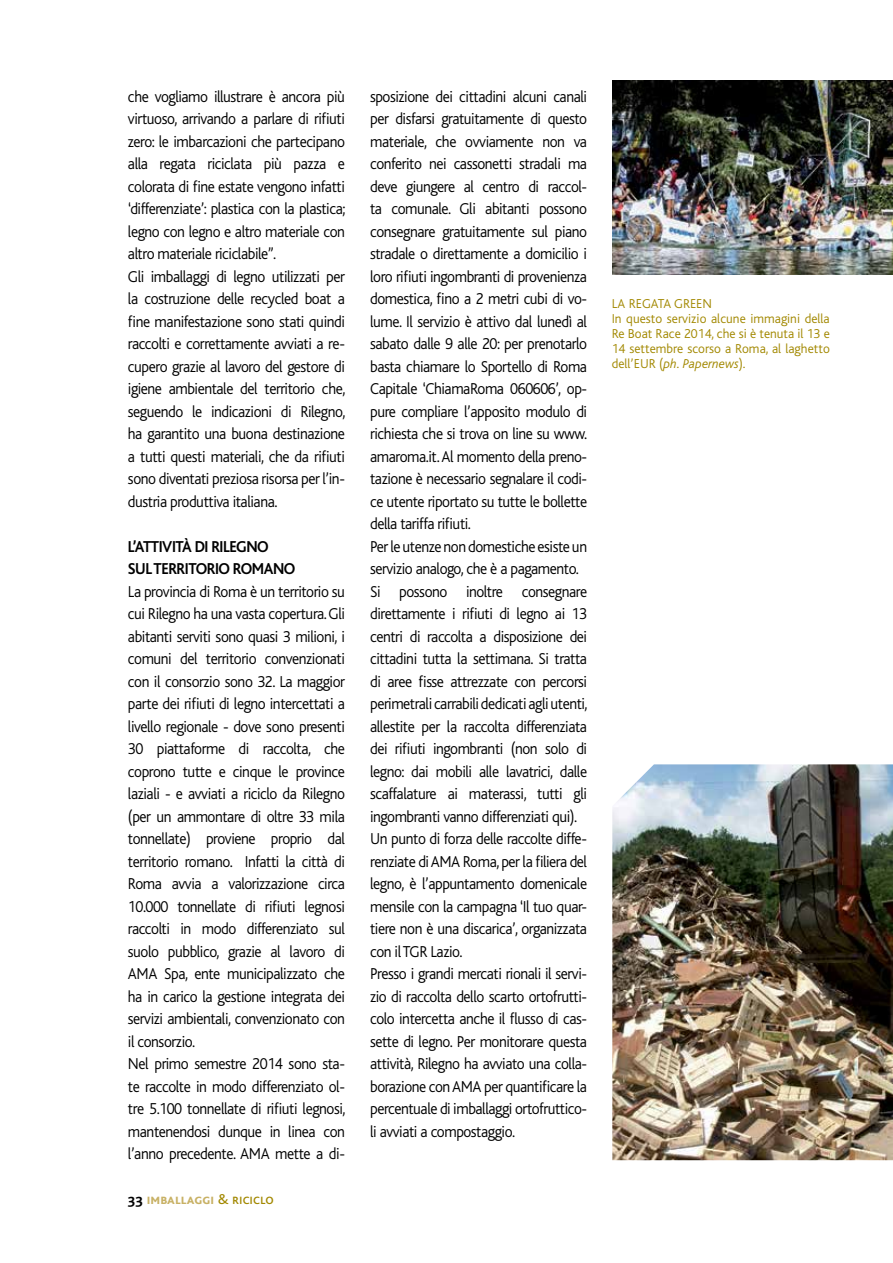
<style>
.page{position:relative;width:893px;height:1263px;background:#fff}
.page>*{position:absolute;margin:0;border:0;box-sizing:border-box;transform-origin:0 0}
.t1{font:300 16.5px/22.5px "Bliss";letter-spacing:-.03em;color:#000;scale:.94 1}
.t2{font:700 16.5px/22.5px "Bliss";letter-spacing:-.03em;color:#000;scale:.94 1}
.t3{font:700 15px "Bliss Caps";color:#c8b165}
.t4{font:300 13.5px/15px "Bliss";color:#a28800}
.s1{color:#000}
.s2{font-weight:400;color:#a28800}
.s3{font-style:italic}
</style>
<div class="page">
<img style="left:612px;top:764px;width:281px;height:396px">
<img style="left:612px;top:81px;width:281px;height:194px">
<p class="t1" style="left:128px;top:85px;width:233px">che vogliamo illustrare è ancora più virtuoso, arrivando a parlare di rifiuti zero: le imbarcazioni che partecipano alla regata riciclata più pazza e colorata di fine estate vengono infatti ‘differenziate’: plastica con la plastica; legno con legno e altro materiale con altro materiale riciclabile”.<br>Gli imballaggi di legno utilizzati per la costruzione delle recycled boat a fine manifestazione sono stati quindi raccolti e correttamente avviati a re&shy;cupero grazie al lavoro del gestore di igiene ambientale del territorio che, seguendo le indicazioni di Rilegno, ha garantito una buona destinazione a tutti questi materiali, che da rifiuti sono diventati preziosa risorsa per l’in&shy;dustria produttiva italiana.</p>
<p class="t2" style="left:128px;top:535px;width:180px">L’ATTIVITÀ DI RILEGNO<br>SUL TERRITORIO ROMANO</p>
<p class="t1" style="left:128px;top:580px;width:233px">La provincia di Roma è un territorio su cui Rilegno ha una vasta copertura. Gli abitanti serviti sono quasi 3 milioni, i comuni del territorio convenzionati con il consorzio sono 32. La maggior parte dei rifiuti di legno intercettati a livello regionale - dove sono presenti 30 piattaforme di raccolta, che coprono tutte e cinque le province laziali - e avviati a riciclo da Rilegno (per un ammontare di oltre 33 mila tonnellate) proviene proprio dal territorio romano. Infatti la città di Roma avvia a valorizzazione circa 10.000 tonnellate di rifiuti legnosi raccolti in modo differenziato sul suolo pubblico, grazie al lavoro di AMA Spa, ente municipalizzato che ha in carico la gestione integrata dei servizi ambientali, convenzionato con il consorzio.<br>Nel primo semestre 2014 sono sta&shy;te raccolte in modo differenziato ol&shy;tre 5.100 tonnellate di rifiuti legnosi, mantenendosi dunque in linea con l’anno precedente. AMA mette a di-</p>
<p class="t3" style="left:128px;top:1191px;width:148px"><span class="s1">33</span> imballaggi <span class="s2">&amp; riciclo</span></p>
<p class="t1" style="left:370px;top:85px;width:233px">sposizione dei cittadini alcuni canali per disfarsi gratuitamente di questo materiale, che ovviamente non va conferito nei cassonetti stradali ma deve giungere al centro di raccol&shy;ta comunale. Gli abitanti possono consegnare gratuitamente sul piano stradale o direttamente a domicilio i loro rifiuti ingombranti di provenienza domestica, fino a 2 metri cubi di vo&shy;lume. Il servizio è attivo dal lunedì al sabato dalle 9 alle 20: per prenotarlo basta chiamare lo Sportello di Roma Capitale ‘ChiamaRoma 060606’, op&shy;pure compliare l’apposito modulo di richiesta che si trova on line su www. amaroma.it. Al momento della preno&shy;tazione è necessario segnalare il codi&shy;ce utente riportato su tutte le bollette della tariffa rifiuti.<br>Per le utenze non domestiche esiste un servizio analogo, che è a pagamento.<br>Si possono inoltre consegnare direttamente i rifiuti di legno ai 13 centri di raccolta a disposizione dei cittadini tutta la settimana. Si tratta di aree fisse attrezzate con percorsi perimetrali carrabili dedicati agli utenti, allestite per la raccolta differenziata dei rifiuti ingombranti (non solo di legno: dai mobili alle lavatrici, dalle scaffalature ai materassi, tutti gli ingombranti vanno differenziati qui).<br>Un punto di forza delle raccolte diffe&shy;renziate di AMA Roma, per la filiera del legno, è l’appuntamento domenicale mensile con la campagna ‘Il tuo quar&shy;tiere non è una discarica’, organizzata con il TGR Lazio.<br>Presso i grandi mercati rionali il servi&shy;zio di raccolta dello scarto ortofrutti&shy;colo intercetta anche il flusso di cas&shy;sette di legno. Per monitorare questa attività, Rilegno ha avviato una colla&shy;borazione con AMA per quantificare la percentuale di imballaggi ortofruttico&shy;li avviati a compostaggio.</p>
<p class="t4" style="left:612px;top:296px;width:220px;text-indent:62px">green<br>In questo servizio alcune immagini della<br>Re Boat Race 2014, che si è tenuta il 13 e<br>14 settembre scorso a Roma, al laghetto dell’EUR (<span class="s3">ph. Papernews</span>).</p>
<p class="t4" style="left:612px;top:296px;width:25px">la regata</p>
</div>
